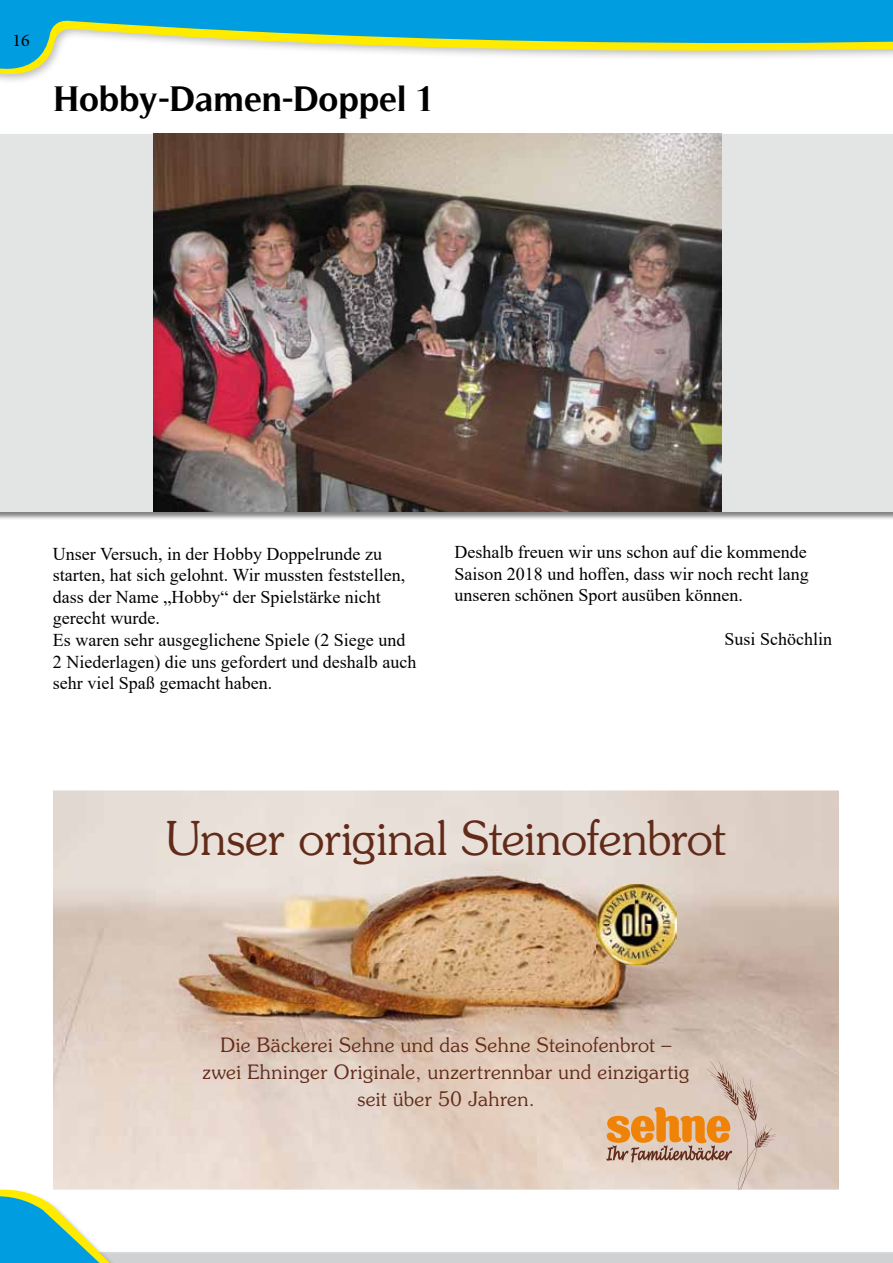
<style>
.page{position:relative;width:893px;height:1263px;background:#fff}
.page>*{position:absolute;margin:0;border:0;box-sizing:border-box;transform-origin:0 0}
.t1{font:300 46.5px "Souvenir";letter-spacing:-.01em;color:#622b19}
.t2{font:700 36px "Timeless";color:#000}
.t3{font:300 19.8px/27px "Souvenir";letter-spacing:.02em;color:#622b19;text-align:center}
.t4{font:18px/21.6px "Times New Roman";color:#000}
.t5{font:18px "Minion Pro";color:#000}
</style>
<div class="page">
<svg style="left:0;top:0;width:893px;height:81px"></svg>
<div style="left:0;top:133px;width:893px;height:387px;background:#000;opacity:.5"></div>
<div style="left:0;top:134px;width:893px;height:377px;background:#e3e4e4"></div>
<img style="left:154px;top:134px;width:567px;height:377px">
<img style="left:53px;top:790px;width:786px;height:270px">
<img style="left:596px;top:884px;width:81px;height:80px">
<svg style="left:0;top:1060px;width:893px;height:203px"></svg>
<p class="t5" style="left:13px;top:28px;width:19px">16</p>
<h2 class="t2" style="left:54px;top:77px;width:379px">Hobby-Damen-Doppel 1</h2>
<p class="t4" style="left:53px;top:542px;width:365px">Unser Versuch, in der Hobby Doppelrunde zu starten, hat sich gelohnt. Wir mussten feststellen, dass der Name „Hobby“ der Spielstärke nicht gerecht wurde.<br>Es waren sehr ausgeglichene Spiele (2 Siege und 2 Niederlagen) die uns gefordert und deshalb auch sehr viel Spaß gemacht haben.</p>
<p class="t4" style="left:454px;top:541px;width:356px;text-align:justify">Deshalb freuen wir uns schon auf die kommende Saison 2018 und hoffen, dass wir noch recht lang unseren schönen Sport ausüben können.</p>
<p class="t4" style="left:724px;top:627px;width:109px">Susi Schöchlin</p>
<h1 class="t1" style="left:166px;top:810px;width:562px">Unser original Steinofenbrot</h1>
<p class="t3" style="left:203px;top:1031px;width:488px">Die Bäckerei Sehne und das Sehne Steinofenbrot – zwei Ehninger Originale, unzertrennbar und einzigartig seit über 50 Jahren.</p>
</div>
